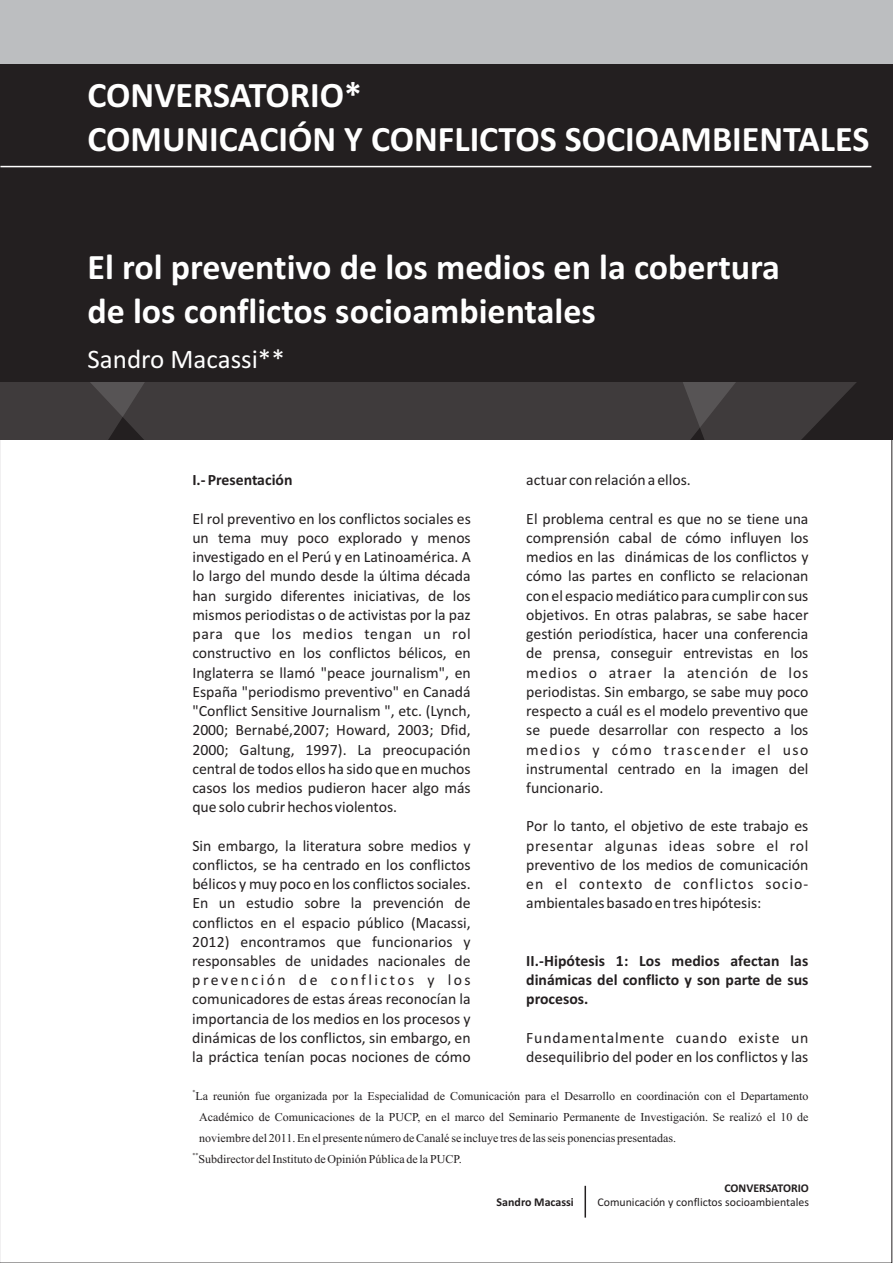
<style>
.page{position:relative;width:893px;height:1263px;background:#fff}
.page>*{position:absolute;margin:0;border:0;box-sizing:border-box;transform-origin:0 0}
.t1{font:700 36px/44px "Calibri";color:#fff}
.t2{font:27px "Calibri";color:#fff}
.t3{font:15.75px/19.2px "Calibri";color:#231f20;text-align:justify}
.t4{font:700 15.75px/19.2px "Calibri";color:#231f20;text-align:justify}
.t5{font:12px/20.7px "Times New Roman";color:#231f20;text-align:justify}
.t6{font:700 12px "Calibri";color:#231f20}
.t7{font:11.85px "Calibri";color:#231f20}
.t8{font:700 11.85px "Calibri";color:#231f20}
.t9{font:6px "Times New Roman";color:#231f20}
</style>
<div class="page">
<div style="left:0;top:0;width:893px;height:64px;background:#bcbec0"></div>
<div style="left:0;top:64px;width:893px;height:360px;background:#231f20"></div>
<hr style="left:0;top:166px;width:871px;height:1px;background:#fff">
<hr style="left:584px;top:1186px;width:2px;height:31px;background:#231f20">
<svg style="left:0;top:383px;width:890px;height:57px;background:#3d393a"></svg>
<h1 class="t1" style="left:87px;top:76px;width:783px">CONVERSATORIO*<br>COMUNICACIÓN Y CONFLICTOS SOCIOAMBIENTALES</h1>
<h1 class="t1" style="left:87px;top:248px;width:694px">El rol preventivo de los medios en la cobertura de los conflictos socioambientales</h1>
<h2 class="t2" style="left:87px;top:348px;width:199px">Sandro Macassi**</h2>
<p class="t4" style="left:192px;top:472px;width:102px">I.- Presentación</p>
<p class="t3" style="left:192px;top:510px;width:280px">El rol preventivo en los conflictos sociales es un tema muy poco explorado y menos investigado en el Perú y en Latinoamérica. A lo largo del mundo desde la última década han surgido diferentes iniciativas, de los mismos periodistas o de activistas por la paz para que los medios tengan un rol constructivo en los conflictos bélicos, en Inglaterra se llamó "peace journalism", en España "periodismo preventivo" en Canadá "Conflict Sensitive Journalism ", etc. (Lynch, 2000; Bernabé,2007; Howard, 2003; Dfid, 2000; Galtung, 1997). La preocupación central de todos ellos ha sido que en muchos casos los medios pudieron hacer algo más que solo cubrir hechos violentos.</p>
<p class="t3" style="left:192px;top:837px;width:280px">Sin embargo, la literatura sobre medios y conflictos, se ha centrado en los conflictos bélicos y muy poco en los conflictos sociales.<br>En un estudio sobre la prevención de conflictos en el espacio público (Macassi, 2012) encontramos que funcionarios y responsables de unidades nacionales de prevención de conflictos y los comunicadores de estas áreas reconocían la importancia de los medios en los procesos y dinámicas de los conflictos, sin embargo, en la práctica tenían pocas nociones de cómo</p>
<p class="t3" style="left:526px;top:472px;width:166px">actuar con relación a ellos.</p>
<p class="t3" style="left:526px;top:510px;width:284px">El problema central es que no se tiene una comprensión cabal de cómo influyen los medios en las dinámicas de los conflictos y cómo las partes en conflicto se relacionan con el espacio mediático para cumplir con sus objetivos. En otras palabras, se sabe hacer gestión periodística, hacer una conferencia de prensa, conseguir entrevistas en los medios o atraer la atención de los periodistas. Sin embargo, se sabe muy poco respecto a cuál es el modelo preventivo que se puede desarrollar con respecto a los medios y cómo trascender el uso instrumental centrado en la imagen del funcionario.</p>
<p class="t3" style="left:526px;top:818px;width:284px">Por lo tanto, el objetivo de este trabajo es presentar algunas ideas sobre el rol preventivo de los medios de comunicación en el contexto de conflictos socio&shy;ambientales basado en tres hipótesis:</p>
<p class="t4" style="left:526px;top:952px;width:284px">II.-Hipótesis 1: Los medios afectan las dinámicas del conflicto y son parte de sus procesos.</p>
<p class="t3" style="left:526px;top:1029px;width:284px">Fundamentalmente cuando existe un desequilibrio del poder en los conflictos y las</p>
<p class="t9" style="left:192px;top:1090px;width:4px">*</p>
<p class="t5" style="left:199px;top:1087px;width:611px;text-indent:-4px">La reunión fue organizada por la Especialidad de Comunicación para el Desarrollo en coordinación con el Departamento Académico de Comunicaciones de la PUCP, en el marco del Seminario Permanente de Investigación. Se realizó el 10 de noviembre del 2011. En el presente número de Canalé se incluye tres de las seis ponencias presentadas.</p>
<p class="t9" style="left:192px;top:1152px;width:7px">**</p>
<p class="t5" style="left:198px;top:1149px;width:265px">Subdirector del Instituto de Opinión Pública de la PUCP.</p>
<p class="t6" style="left:497px;top:1197px;width:79px">Sandro Macassi</p>
<p class="t8" style="left:724px;top:1183px;width:86px">CONVERSATORIO</p>
<p class="t7" style="left:597px;top:1197px;width:213px">Comunicación y conflictos socioambientales</p>
</div>
